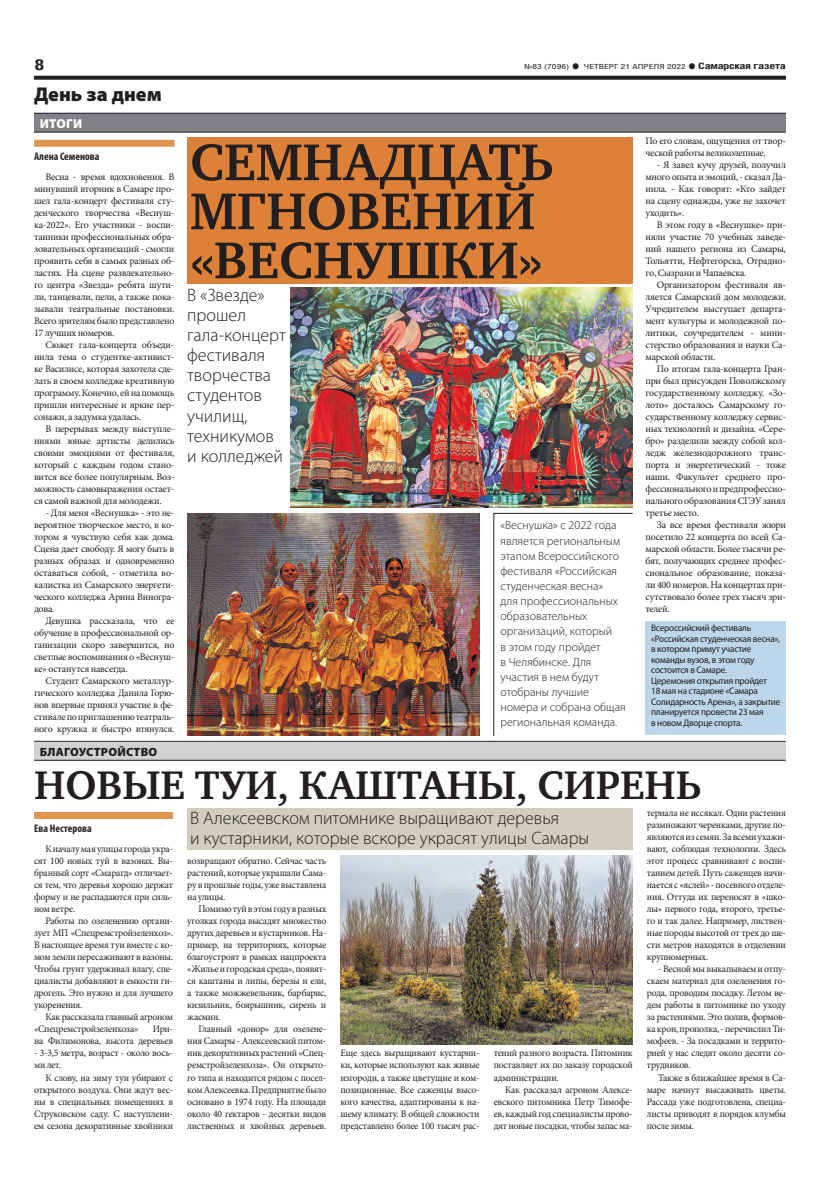
<style>
.page{position:relative;width:820px;height:1191px;background:#fff}
.page>*{position:absolute;margin:0;border:0;box-sizing:border-box;transform-origin:0 0}
.t1{font:700 53px/49px "Charter C";color:#231f20}
.t2{font:700 41px "Charter C";color:#231f20}
.t3{font:900 20px "Myriad Pro";color:#231f20}
.t4{font:300 18px/20px "Myriad Pro";color:#231f20}
.t5{font:700 15px "Helios Cond";color:#231f20;scale:1.4 1}
.t6{font:900 13px "Myriad Pro";letter-spacing:.02em;color:#fff}
.t7{font:300 12px/15.1px "Myriad Pro";color:#231f20}
.t8{font:900 12px "Myriad Pro";letter-spacing:.02em;color:#231f20}
.t9{font:700 condensed 11px "Myriad Pro";color:#231f20}
.t10{font:10px/12px "Minion Pro";letter-spacing:-.025em;color:#231f20;text-align:justify}
.t11{font:9.5px/10.5px "Myriad Pro";letter-spacing:-.025em;color:#231f20}
.t12{font:700 9px "Helios Cond";letter-spacing:-.02em;color:#231f20;scale:1.4 1}
.t13{font:7px "Helios Cond";color:#231f20;scale:1.4 1}
.s1{font-weight:700;font-size:16px}
.s2{font-size:16px}
</style>
<div class="page">
<svg style="left:34px;top:76px;width:751px;height:4px;background:#322f2f"></svg>
<div style="left:34px;top:113px;width:751px;height:19px;background:#808285"></div>
<hr style="left:34px;top:113px;width:751px;height:1px;background:#231f20">
<hr style="left:34px;top:132px;width:751px;height:1px;background:#231f20">
<div style="left:34px;top:742px;width:751px;height:18px;background:#d1d2d4"></div>
<hr style="left:34px;top:741px;width:751px;height:1px;background:#231f20">
<hr style="left:34px;top:760px;width:751px;height:1px;background:#231f20">
<div style="left:34px;top:812px;width:139px;height:7px;background:#e0974d"></div>
<div style="left:187px;top:808px;width:445px;height:41px;background:#d0cfbf"></div>
<img style="left:340px;top:855px;width:292px;height:189px">
<img style="left:187px;top:513px;width:292px;height:222px">
<img style="left:291px;top:288px;width:341px;height:219px">
<div style="left:34px;top:140px;width:140px;height:7px;background:#e0974d"></div>
<div style="left:187px;top:137px;width:445px;height:146px;background:#de8138"></div>
<div style="left:645px;top:621px;width:140px;height:114px;background:#bdd6ea"></div>
<svg style="left:493px;top:513px;width:139px;height:223px"></svg>
<h3 class="t5" style="left:34px;top:55px;width:9px">8</h3>
<p class="t13" style="left:524px;top:63px;width:117px">№83 (7096) <span class="s1">•</span> ЧЕТВЕРГ 21 АПРЕЛЯ 2022</p>
<p class="t12" style="left:687px;top:61px;width:72px"><span class="s2">•</span> Самарская газета</p>
<h3 class="t3" style="left:34px;top:82px;width:129px">День за днем</h3>
<h3 class="t6" style="left:40px;top:116px;width:44px">ИТОГИ</h3>
<p class="t9" style="left:34px;top:150px;width:67px">Алена Семенова</p>
<p class="t10" style="left:34px;top:171px;width:142px;text-indent:11px">Весна - время вдохновения. В минувший вторник в Самаре про&shy;шел гала-концерт фестиваля сту&shy;денческого творчества «Веснуш&shy;ка-2022». Его участники - воспи&shy;танники профессиональных обра&shy;зовательных организаций - cмогли проявить себя в самых разных об&shy;ластях. На сцене развлекательно&shy;го центра «Звезда» ребята шути&shy;ли, танцевали, пели, а также пока&shy;зывали театральные постановки.<br>Всего зрителям было представлено 17 лучших номеров.</p>
<p class="t10" style="left:34px;top:339px;width:142px;text-indent:11px">Сюжет гала-концерта объеди&shy;нила тема о студентке-активист&shy;ке Василисе, которая захотела сде&shy;лать в своем колледже креативную программу. Конечно, ей на помощь пришли интересные и яркие пер&shy;сонажи, а задумка удалась.</p>
<p class="t10" style="left:34px;top:423px;width:142px;text-indent:11px">В перерывах между выступле&shy;ниями юные артисты делились своими эмоциями от фестиваля, который с каждым годом стано&shy;вится все более популярным. Воз&shy;можность самовыражения остает&shy;ся самой важной для молодежи.</p>
<p class="t10" style="left:34px;top:507px;width:142px;text-indent:11px">- Для меня «Веснушка» - это не&shy;вероятное творческое место, в ко&shy;тором я чувствую себя как дома.<br>Cцена дает свободу. Я могу быть в разных образах и одновременно оставаться собой, - отметила во&shy;калистка из Самарского энергети&shy;ческого колледжа Арина Виногра&shy;дова.</p>
<p class="t10" style="left:34px;top:615px;width:142px;text-indent:11px">Девушка рассказала, что ее обучение в профессиональной ор&shy;ганизации скоро завершится, но светлые воспоминания о «Веснуш&shy;ке» останутся навсегда.</p>
<p class="t10" style="left:34px;top:675px;width:142px;text-indent:11px">Студент Самарского металлур&shy;гического колледжа Данила Горю&shy;нов впервые принял участие в фе&shy;стивале по приглашению театраль&shy;ного кружка и быстро втянулся.</p>
<p class="t8" style="left:40px;top:745px;width:119px">БЛАГОУСТРОЙСТВО</p>
<h1 class="t1" style="left:190px;top:138px;width:365px">СЕМНАДЦАТЬ<br>МГНОВЕНИЙ «ВЕСНУШКИ»</h1>
<h3 class="t4" style="left:187px;top:285px;width:100px">В «Звезде» прошел гала-концерт фестиваля творчества студентов училищ, техникумов и колледжей</h3>
<p class="t7" style="left:500px;top:517px;width:127px">«Веснушка» с 2022 года является региональным этапом Всероссийского фестиваля «Российская студенческая весна»<br>для профессиональных образовательных организаций, который<br>в этом году пройдет<br>в Челябинске. Для участия в нем будут отобраны лучшие номера и собрана общая региональная команда.</p>
<p class="t10" style="left:645px;top:135px;width:142px">По его словам, ощущения от твор&shy;ческой работы великолепные.</p>
<p class="t10" style="left:645px;top:159px;width:142px;text-indent:11px">- Я завел кучу друзей, получил много опыта и эмоций, - сказал Да&shy;нила. - Как говорят: «Кто зайдет на сцену однажды, уже не захочет уходить».</p>
<p class="t10" style="left:645px;top:219px;width:142px;text-indent:11px">В этом году в «Веснушке» при&shy;няли участие 70 учебных заведе&shy;ний нашего региона из Самары, Тольятти, Нефтегорска, Отрадно&shy;го, Сызрани и Чапаевска.</p>
<p class="t10" style="left:645px;top:279px;width:142px;text-indent:11px">Организатором фестиваля яв&shy;ляется Самарский дом молодежи.<br>Учредителем выступает департа&shy;мент культуры и молодежной по&shy;литики, соучредителем - мини&shy;стерство образования и науки Са&shy;марской области.</p>
<p class="t10" style="left:645px;top:363px;width:142px;text-indent:11px">По итогам гала-концерта Гран&shy;при был присужден Поволжскому государственному колледжу. «Зо&shy;лото» досталось Самарскому го&shy;сударственному колледжу сервис&shy;ных технологий и дизайна. «Сере&shy;бро» разделили между собой кол&shy;ледж железнодорожного транс&shy;порта и энергетический - тоже наши. Факультет среднего про&shy;фессионального и предпрофессио&shy;нального образования СГЭУ занял третье место.</p>
<p class="t10" style="left:645px;top:519px;width:142px;text-indent:11px">За все время фестиваля жюри посетилo 22 концерта по всей Са&shy;марской области. Более тысячи ре&shy;бят, получающих среднее профес&shy;сиональное образование, показа&shy;ли 400 номеров. На концертах при&shy;сутствовало более трех тысяч зри&shy;телей.</p>
<p class="t11" style="left:651px;top:622px;width:131px">Всероссийский фестиваль «Российская студенческая весна», в котором примут участие команды вузов, в этом году состоится в Самаре.<br>Церемония открытия пройдет<br>18 мая на стадионе «Самара<br>Солидарность Арена», а закрытие планируется провести 23 мая<br>в новом Дворце спорта.</p>
<h2 class="t2" style="left:34px;top:762px;width:668px">НОВЫЕ ТУИ, КАШТАНЫ, СИРЕНЬ</h2>
<h3 class="t4" style="left:190px;top:808px;width:400px">В Алексеевском питомнике выращивают деревья<br>и кустарники, которые вскоре украсят улицы Самары</h3>
<p class="t10" style="left:646px;top:807px;width:140px">териала не иссякал. Одни растения размножают черенками, другие по&shy;являются из семян. За всеми ухажи&shy;вают, соблюдая технологии. Здесь этот процесс сравнивают с воспи&shy;танием детей. Путь саженцев начи&shy;нается с «яслей» - посевного отделе&shy;ния. Оттуда их переносят в «шко&shy;лы» первого года, второго, третье&shy;го и так далее. Например, листвен&shy;ные породы высотой от трех до ше&shy;сти метров находятся в отделении крупномерных.</p>
<p class="t10" style="left:646px;top:963px;width:140px;text-indent:11px">- Весной мы выкапываем и отпу&shy;скаем материал для озеленения го&shy;рода, проводим посадку. Летом ве&shy;дем работы в питомнике по уходу за растениями. Это полив, формов&shy;ка крон, прополка, - перечислил Ти&shy;мофеев. - За посадками и террито&shy;рией у нас следят около десяти со&shy;трудников.</p>
<p class="t10" style="left:646px;top:1071px;width:140px;text-indent:11px">Также в ближайшее время в Са&shy;маре начнут высаживать цветы.<br>Рассада уже подготовлена, специа&shy;листы приводят в порядок клумбы после зимы.</p>
<p class="t9" style="left:34px;top:822px;width:59px">Ева Нестерова</p>
<p class="t10" style="left:34px;top:843px;width:140px;text-indent:11px">К началу мая улицы города укра&shy;сят 100 новых туй в вазонах. Вы&shy;бранный сорт «Смарагд» отличает&shy;ся тем, что деревья хорошо держат форму и не распадаются при силь&shy;ном ветре.</p>
<p class="t10" style="left:34px;top:915px;width:140px;text-indent:11px">Работы по озеленению органи&shy;зует МП «Спецремстройзеленхоз».<br>В настоящее время туи вместе с ко&shy;мом земли пересаживают в вазоны.<br>Чтобы грунт удерживал влагу, спе&shy;циалисты добавляют в емкости ги&shy;дрогель. Это нужно и для лучшего укоренения.</p>
<p class="t10" style="left:34px;top:1011px;width:140px;text-indent:11px">Как рассказала главный агроном «Спецремстройзеленхоза»</p>
<p class="t10" style="left:187px;top:855px;width:140px">возвращают обратно. Сейчас часть растений, которые украшали Сама&shy;ру в прошлые годы, уже выставлена на улицы.</p>
<p class="t10" style="left:187px;top:903px;width:140px;text-indent:11px">Помимо туй в этом году в разных уголках города высадят множество других деревьев и кустарников. На&shy;пример, на территориях, которые благоустроят в рамках нацпроекта «Жилье и городская среда», появят&shy;ся каштаны и липы, березы и ели, а также можжевельник, барбарис, кизильник, боярышник, сирень и жасмин.</p>
<p class="t10" style="left:187px;top:1023px;width:140px;text-indent:11px">Главный «донор» для озелене&shy;ния Самары - Алексеевский питом&shy;ник декоративных растений «Спец&shy;ремстройзеленхоза». Он открыто&shy;го типа и находится рядом с посел&shy;ком Алексеевка. Предприятие было основано в 1974 году. На площади около 40 гектаров - десятки видов лиственных и хвойных деревьев.</p>
<p class="t10" style="left:34px;top:1023px;width:140px;text-align:right">Ири-<br>на Филимонова, высота деревьев</p>
<p class="t10" style="left:34px;top:1047px;width:140px">- 3-3,5 метра, возраст - около вось&shy;ми лет.</p>
<p class="t10" style="left:34px;top:1071px;width:140px;text-indent:11px">К слову, на зиму туи убирают с открытого воздуха. Они ждут вес&shy;ны в специальных помещениях в Струковском саду. С наступлени&shy;ем сезона декоративные хвойники</p>
<p class="t10" style="left:340px;top:1047px;width:140px">Еще здесь выращивают кустарни&shy;ки, которые используют как живые изгороди, а также цветущие и ком&shy;позиционные. Все саженцы высо&shy;кого качества, адаптированы к на&shy;шему климату. В общей сложности представлено более 100 тысяч рас-</p>
<p class="t10" style="left:493px;top:1047px;width:140px">тений разного возраста. Питомник поставляет их по заказу городской администрации.</p>
<p class="t10" style="left:493px;top:1083px;width:140px;text-indent:11px">Как рассказал агроном Алексе&shy;евского питомника Петр Тимофе&shy;ев, каждый год специалисты прово&shy;дят новые посадки, чтобы запас ма-</p>
</div>
